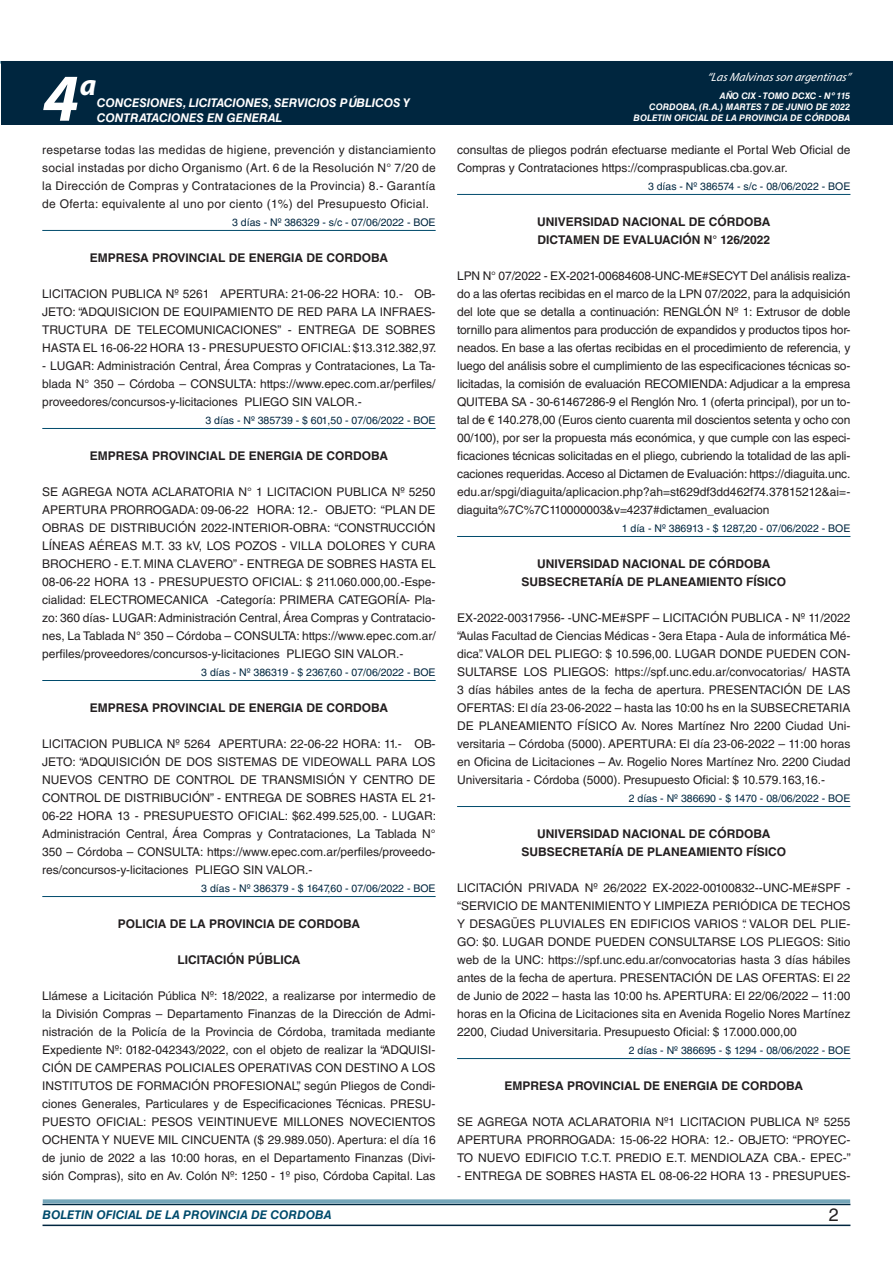
<style>
.page{position:relative;width:893px;height:1263px;background:#fff}
.page>*{position:absolute;margin:0;border:0;box-sizing:border-box;transform-origin:0 0}
.t1{font:italic 700 67.5px "Myriad Pro";color:#fff}
.t2{font:italic 700 30px "Myriad Pro";color:#fff}
.t3{font:18px "Helvetica LT Std";color:#231f20}
.TEXTO_BASE{font:12px/18px "Helvetica LT Std";color:#231f20;text-align:justify}
.RESUELVE{font:700 12px "Helvetica LT Std";color:#231f20}
.t4{font:italic 700 12px/14.4px "Helvetica LT Std";color:#fff}
.t5{font:italic 700 12px "Helvetica LT Std";color:#004b6c}
.t6{font:italic 12px "Myriad Pro";color:#fff}
.FECHA_DE_VENCIMIENTO{font:10.5px "Helvetica LT Std";color:#00263f}
.t7{font:italic 700 9px/10.8px "Helvetica LT Std";color:#fff;text-align:right}
</style>
<div class="page">
<hr style="left:43px;top:1224px;width:807px;height:2px;background:#00263f">
<div style="left:42px;top:1198px;width:809px;height:8px;background:#fff;opacity:.75"></div>
<div style="left:1px;top:61px;width:892px;height:64px;background:#00263f"></div>
<hr style="left:42px;top:230px;width:394px;height:1px;background:#004b6c">
<hr style="left:42px;top:428px;width:394px;height:1px;background:#004b6c">
<hr style="left:42px;top:680px;width:394px;height:1px;background:#004b6c">
<hr style="left:42px;top:896px;width:394px;height:1px;background:#004b6c">
<hr style="left:457px;top:194px;width:393px;height:1px;background:#004b6c">
<hr style="left:457px;top:536px;width:393px;height:1px;background:#004b6c">
<hr style="left:457px;top:806px;width:393px;height:1px;background:#004b6c">
<hr style="left:457px;top:1058px;width:393px;height:1px;background:#004b6c">
<h1 class="t1" style="left:43px;top:54px;width:38px">4</h1>
<h2 class="t2" style="left:80px;top:66px;width:18px">a</h2>
<p class="t4" style="left:97px;top:96px;width:315px">CONCESIONES, LICITACIONES, SERVICIOS PÚBLICOS Y<br>CONTRATACIONES EN GENERAL</p>
<p class="t6" style="left:707px;top:70px;width:145px">“LasMalvinasson argentinas”</p>
<p class="t7" style="left:649px;top:91px;width:202px">AÑO CIX - TOMO DCXC - Nº 115<br>CORDOBA, (R.A.) MARTES 7 DE JUNIO DE 2022</p>
<p class="t7" style="left:634px;top:112px;width:218px">BOLETIN OFICIAL DE LA PROVINCIA DE CÓRDOBA</p>
<p class="TEXTO_BASE" style="left:42px;top:141px;width:395px">respetarse todas las medidas de higiene, prevención y distanciamiento social instadas por dicho Organismo (Art. 6 de la Resolución N° 7/20 de la Dirección de Compras y Contrataciones de la Provincia) 8.- Garantía de Oferta: equivalente al uno por ciento (1%) del Presupuesto Oficial.</p>
<p class="FECHA_DE_VENCIMIENTO" style="left:232px;top:216px;width:205px">3 días - Nº 386329 - s/c - 07/06/2022 - BOE</p>
<p class="RESUELVE" style="left:90px;top:250px;width:300px">EMPRESA PROVINCIAL DE ENERGIA DE CORDOBA</p>
<p class="TEXTO_BASE" style="left:42px;top:285px;width:396px">LICITACION PUBLICA Nº 5261 APERTURA: 21-06-22 HORA: 10.- OB-JETO: “ADQUISICION DE EQUIPAMIENTO DE RED PARA LA INFRAES-TRUCTURA DE TELECOMUNICACIONES” - ENTREGA DE SOBRES HASTA EL 16-06-22 HORA 13 - PRESUPUESTO OFICIAL: $13.312.382,97.</p>
<p class="TEXTO_BASE" style="left:42px;top:357px;width:395px">- LUGAR: Administración Central, Área Compras y Contrataciones, La Ta&shy;blada N° 350 – Córdoba – CONSULTA: https://www.epec.com.ar/perfiles/ proveedores/concursos-y-licitaciones PLIEGO SIN VALOR.-</p>
<p class="FECHA_DE_VENCIMIENTO" style="left:206px;top:414px;width:232px">3 días - Nº 385739 - $ 601,50 - 07/06/2022 - BOE</p>
<p class="RESUELVE" style="left:90px;top:448px;width:300px">EMPRESA PROVINCIAL DE ENERGIA DE CORDOBA</p>
<p class="TEXTO_BASE" style="left:42px;top:483px;width:395px">SE AGREGA NOTA ACLARATORIA N° 1 LICITACION PUBLICA Nº 5250<br>APERTURA PRORROGADA: 09-06-22 HORA: 12.- OBJETO: “PLAN DE OBRAS DE DISTRIBUCIÓN 2022-INTERIOR-OBRA: “CONSTRUCCIÓN LÍNEAS AÉREAS M.T. 33 kV, LOS POZOS - VILLA DOLORES Y CURA BROCHERO - E.T. MINA CLAVERO” - ENTREGA DE SOBRES HASTA EL 08-06-22 HORA 13 - PRESUPUESTO OFICIAL: $ 211.060.000,00.-Espe&shy;cialidad: ELECTROMECANICA -Categoría: PRIMERA CATEGORÍA- Pla&shy;zo: 360 días- LUGAR: Administración Central, Área Compras y Contratacio&shy;nes, La Tablada N° 350 – Córdoba – CONSULTA: https://www.epec.com.ar/ perfiles/proveedores/concursos-y-licitaciones PLIEGO SIN VALOR.-</p>
<p class="FECHA_DE_VENCIMIENTO" style="left:201px;top:666px;width:236px">3 días - Nº 386319 - $ 2367,60 - 07/06/2022 - BOE</p>
<p class="RESUELVE" style="left:90px;top:700px;width:300px">EMPRESA PROVINCIAL DE ENERGIA DE CORDOBA</p>
<p class="TEXTO_BASE" style="left:42px;top:735px;width:395px">LICITACION PUBLICA Nº 5264 APERTURA: 22-06-22 HORA: 11.- OB-JETO: “ADQUISICIÓN DE DOS SISTEMAS DE VIDEOWALL PARA LOS NUEVOS CENTRO DE CONTROL DE TRANSMISIÓN Y CENTRO DE CONTROL DE DISTRIBUCIÓN” - ENTREGA DE SOBRES HASTA EL 21- 06-22 HORA 13 - PRESUPUESTO OFICIAL: $62.499.525,00. - LUGAR:<br>Administración Central, Área Compras y Contrataciones, La Tablada N° 350 – Córdoba – CONSULTA: https://www.epec.com.ar/perfiles/proveedo&shy;res/concursos-y-licitaciones PLIEGO SIN VALOR.-</p>
<p class="FECHA_DE_VENCIMIENTO" style="left:201px;top:882px;width:236px">3 días - Nº 386379 - $ 1647,60 - 07/06/2022 - BOE</p>
<p class="RESUELVE" style="left:118px;top:916px;width:244px">POLICIA DE LA PROVINCIA DE CORDOBA</p>
<p class="RESUELVE" style="left:177px;top:952px;width:125px">LICITACIÓN PÚBLICA</p>
<p class="TEXTO_BASE" style="left:42px;top:987px;width:395px">Llámese a Licitación Pública Nº: 18/2022, a realizarse por intermedio de la División Compras – Departamento Finanzas de la Dirección de Admi&shy;nistración de la Policía de la Provincia de Córdoba, tramitada mediante Expediente Nº: 0182-042343/2022, con el objeto de realizar la “ADQUISI-CIÓN DE CAMPERAS POLICIALES OPERATIVAS CON DESTINO A LOS INSTITUTOS DE FORMACIÓN PROFESIONAL”, según Pliegos de Condi&shy;ciones Generales, Particulares y de Especificaciones Técnicas. PRESU-PUESTO OFICIAL: PESOS VEINTINUEVE MILLONES NOVECIENTOS OCHENTA Y NUEVE MIL CINCUENTA ($ 29.989.050). Apertura: el día 16 de junio de 2022 a las 10:00 horas, en el Departamento Finanzas (Divi&shy;sión Compras), sito en Av. Colón Nº: 1250 - 1º piso, Córdoba Capital. Las</p>
<p class="TEXTO_BASE" style="left:457px;top:141px;width:395px">consultas de pliegos podrán efectuarse mediante el Portal Web Oficial de<br>Compras y Contrataciones https://compraspublicas.cba.gov.ar.</p>
<p class="FECHA_DE_VENCIMIENTO" style="left:648px;top:180px;width:204px">3 días - Nº 386574 - s/c - 08/06/2022 - BOE</p>
<p class="RESUELVE" style="left:537px;top:214px;width:235px">UNIVERSIDAD NACIONAL DE CÓRDOBA</p>
<p class="RESUELVE" style="left:537px;top:232px;width:234px">DICTAMEN DE EVALUACIÓN N° 126/2022</p>
<p class="TEXTO_BASE" style="left:457px;top:267px;width:395px">LPN N° 07/2022 - EX-2021-00684608-UNC-ME#SECYT Del análisis realiza&shy;do a las ofertas recibidas en el marco de la LPN 07/2022, para la adquisición del lote que se detalla a continuación: RENGLÓN Nº 1: Extrusor de doble tornillo para alimentos para producción de expandidos y productos tipos hor&shy;neados. En base a las ofertas recibidas en el procedimiento de referencia, y luego del análisis sobre el cumplimiento de las especificaciones técnicas so&shy;licitadas, la comisión de evaluación RECOMIENDA: Adjudicar a la empresa QUITEBA SA - 30-61467286-9 el Renglón Nro. 1 (oferta principal), por un to&shy;tal de € 140.278,00 (Euros ciento cuarenta mil doscientos setenta y ocho con 00/100), por ser la propuesta más económica, y que cumple con las especi&shy;ficaciones técnicas solicitadas en el pliego, cubriendo la totalidad de las apli&shy;caciones requeridas. Acceso al Dictamen de Evaluación: https://diaguita.unc. edu.ar/spgi/diaguita/aplicacion.php?ah=st629df3dd462f74.37815212&amp;ai=- diaguita%7C%7C110000003&amp;v=4237#dictamen_evaluacion</p>
<p class="FECHA_DE_VENCIMIENTO" style="left:622px;top:522px;width:230px">1 día - Nº 386913 - $ 1287,20 - 07/06/2022 - BOE</p>
<p class="RESUELVE" style="left:537px;top:556px;width:235px">UNIVERSIDAD NACIONAL DE CÓRDOBA</p>
<p class="RESUELVE" style="left:522px;top:574px;width:266px">SUBSECRETARÍA DE PLANEAMIENTO FÍSICO</p>
<p class="TEXTO_BASE" style="left:457px;top:609px;width:395px">EX-2022-00317956- -UNC-ME#SPF – LICITACIÓN PUBLICA - Nº 11/2022 “Aulas Facultad de Ciencias Médicas - 3era Etapa - Aula de informática Mé&shy;dica”. VALOR DEL PLIEGO: $ 10.596,00. LUGAR DONDE PUEDEN CON-SULTARSE LOS PLIEGOS: https://spf.unc.edu.ar/convocatorias/ HASTA 3 días hábiles antes de la fecha de apertura. PRESENTACIÓN DE LAS OFERTAS: El día 23-06-2022 – hasta las 10:00 hs en la SUBSECRETARIA DE PLANEAMIENTO FÍSICO Av. Nores Martínez Nro 2200 Ciudad Uni&shy;versitaria – Córdoba (5000). APERTURA: El día 23-06-2022 – 11:00 horas en Oficina de Licitaciones – Av. Rogelio Nores Martínez Nro. 2200 Ciudad Universitaria - Córdoba (5000). Presupuesto Oficial: $ 10.579.163,16.-</p>
<p class="FECHA_DE_VENCIMIENTO" style="left:629px;top:792px;width:223px">2 días - Nº 386690 - $ 1470 - 08/06/2022 - BOE</p>
<p class="RESUELVE" style="left:537px;top:826px;width:235px">UNIVERSIDAD NACIONAL DE CÓRDOBA</p>
<p class="RESUELVE" style="left:522px;top:844px;width:266px">SUBSECRETARÍA DE PLANEAMIENTO FÍSICO</p>
<p class="TEXTO_BASE" style="left:457px;top:879px;width:395px">LICITACIÓN PRIVADA Nº 26/2022 EX-2022-00100832--UNC-ME#SPF - “SERVICIO DE MANTENIMIENTO Y LIMPIEZA PERIÓDICA DE TECHOS Y DESAGÜES PLUVIALES EN EDIFICIOS VARIOS “. VALOR DEL PLIE-GO: $0. LUGAR DONDE PUEDEN CONSULTARSE LOS PLIEGOS: Sitio web de la UNC: https://spf.unc.edu.ar/convocatorias hasta 3 días hábiles antes de la fecha de apertura. PRESENTACIÓN DE LAS OFERTAS: El 22 de Junio de 2022 – hasta las 10:00 hs. APERTURA: El 22/06/2022 – 11:00 horas en la Oficina de Licitaciones sita en Avenida Rogelio Nores Martínez 2200, Ciudad Universitaria. Presupuesto Oficial: $ 17.000.000,00</p>
<p class="FECHA_DE_VENCIMIENTO" style="left:629px;top:1044px;width:223px">2 días - Nº 386695 - $ 1294 - 08/06/2022 - BOE</p>
<p class="RESUELVE" style="left:504px;top:1078px;width:300px">EMPRESA PROVINCIAL DE ENERGIA DE CORDOBA</p>
<p class="TEXTO_BASE" style="left:457px;top:1113px;width:395px">SE AGREGA NOTA ACLARATORIA Nº1 LICITACION PUBLICA Nº 5255<br>APERTURA PRORROGADA: 15-06-22 HORA: 12.- OBJETO: “PROYEC-TO NUEVO EDIFICIO T.C.T. PREDIO E.T. MENDIOLAZA CBA.- EPEC-”</p>
<p class="TEXTO_BASE" style="left:457px;top:1167px;width:395px">- ENTREGA DE SOBRES HASTA EL 08-06-22 HORA 13 - PRESUPUES-</p>
<p class="t5" style="left:43px;top:1208px;width:290px">BOLETIN OFICIAL DE LA PROVINCIA DE CORDOBA</p>
<p class="t3" style="left:829px;top:1204px;width:12px">2</p>
</div>
